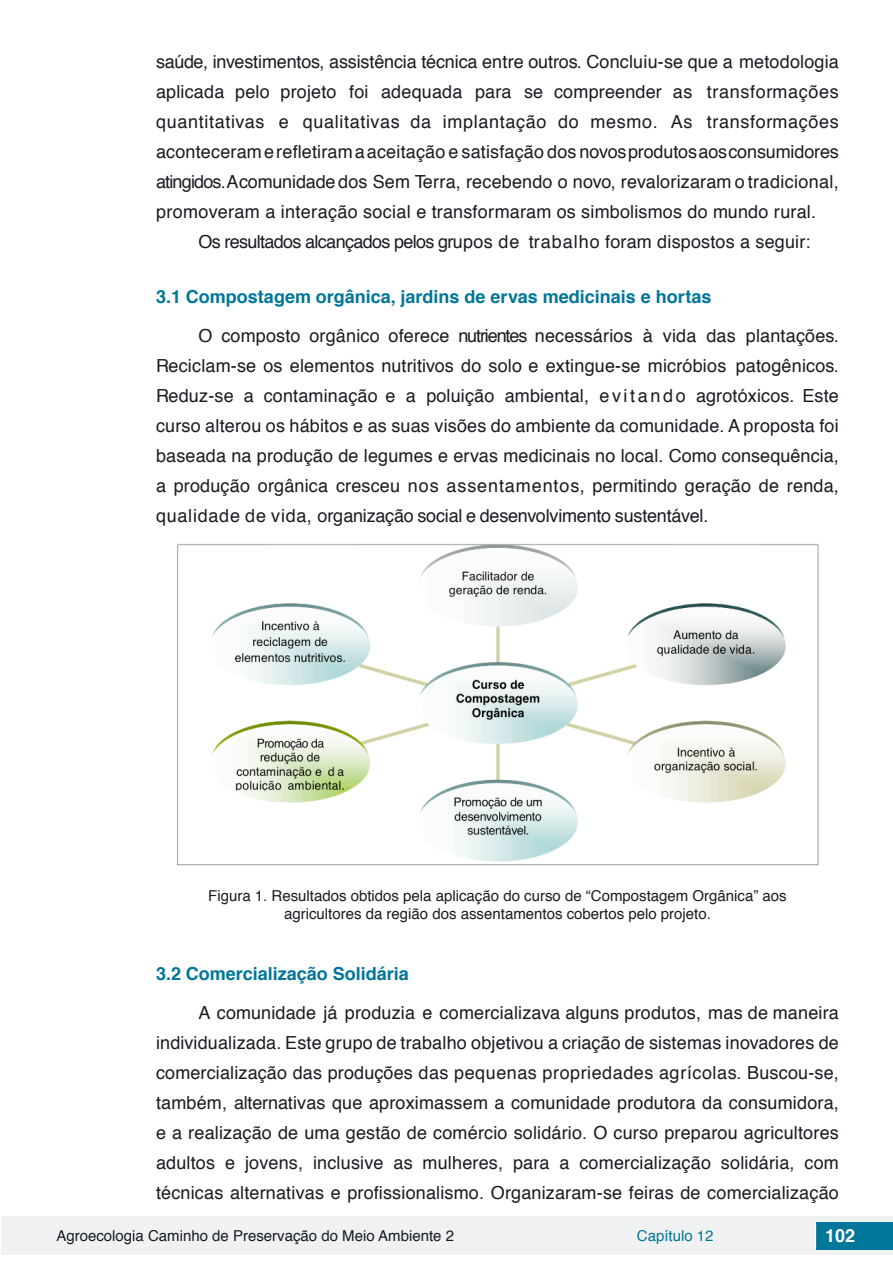
<style>
.page{position:relative;width:893px;height:1263px;background:#fff}
.page>*{position:absolute;margin:0;border:0;box-sizing:border-box;transform-origin:0 0}
.txt{font:18px/30px "Helvetica";letter-spacing:.01em;color:#181c21;text-align:justify}
.t1{font:700 18px "Helvetica";color:#007699}
.t2{font:700 18px "Helvetica";color:#fff}
.ref_tabelas{font:15px/18px "Helvetica";color:#181c21;text-align:center}
.t3{font:15px "Helvetica";color:#007699}
</style>
<div class="page">
<div style="left:1px;top:1216px;width:891px;height:38px;background:#f0f1f2"></div>
<div style="left:816px;top:1222px;width:77px;height:27px;background:#007699"></div>
<svg style="left:815px;top:1224px;width:1px;height:24px"></svg>
<img style="left:177px;top:543px;width:642px;height:323px">
<p class="txt" style="left:156px;top:47px;width:684px">saúde, investimentos, assistência técnica entre outros. Concluiu-se que a metodologia aplicada pelo projeto foi adequada para se compreender as transformações quantitativas e qualitativas da implantação do mesmo. As transformações aconteceram e refletiram a aceitação e satisfação dos novos produtos aos consumidores atingidos. A comunidade dos Sem Terra, recebendo o novo, revalorizaram o tradicional, promoveram a interação social e transformaram os simbolismos do mundo rural.</p>
<p class="txt" style="left:199px;top:227px;width:614px">Os resultados alcançados pelos grupos de trabalho foram dispostos a seguir:</p>
<p class="t1" style="left:156px;top:282px;width:557px">3.1 Compostagem orgânica, jardins de ervas medicinais e hortas</p>
<p class="txt" style="left:156px;top:321px;width:684px;text-indent:43px">O composto orgânico oferece nutrientes necessários à vida das plantações.<br>Reciclam-se os elementos nutritivos do solo e extingue-se micróbios patogênicos.<br>Reduz-se a contaminação e a poluição ambiental, e v i t a n d o agrotóxicos. Este curso alterou os hábitos e as suas visões do ambiente da comunidade. A proposta foi baseada na produção de legumes e ervas medicinais no local. Como consequência, a produção orgânica cresceu nos assentamentos, permitindo geração de renda, qualidade de vida, organização social e desenvolvimento sustentável.</p>
<p class="ref_tabelas" style="left:208px;top:887px;width:580px">Figura 1. Resultados obtidos pela aplicação do curso de “Compostagem Orgânica” aos agricultores da região dos assentamentos cobertos pelo projeto.</p>
<p class="t1" style="left:156px;top:959px;width:254px">3.2 Comercialização Solidária</p>
<p class="txt" style="left:156px;top:998px;width:684px;text-indent:43px">A comunidade já produzia e comercializava alguns produtos, mas de maneira individualizada. Este grupo de trabalho objetivou a criação de sistemas inovadores de comercialização das produções das pequenas propriedades agrícolas. Buscou-se, também, alternativas que aproximassem a comunidade produtora da consumidora, e a realização de uma gestão de comércio solidário. O curso preparou agricultores adultos e jovens, inclusive as mulheres, para a comercialização solidária, com técnicas alternativas e profissionalismo. Organizaram-se feiras de comercialização</p>
<p class="ref_tabelas" style="left:56px;top:1227px;width:399px">Agroecologia Caminho de Preservação do Meio Ambiente 2</p>
<p class="t3" style="left:637px;top:1224px;width:78px">Capítulo 12</p>
<p class="t2" style="left:825px;top:1221px;width:32px">102</p>
</div>
